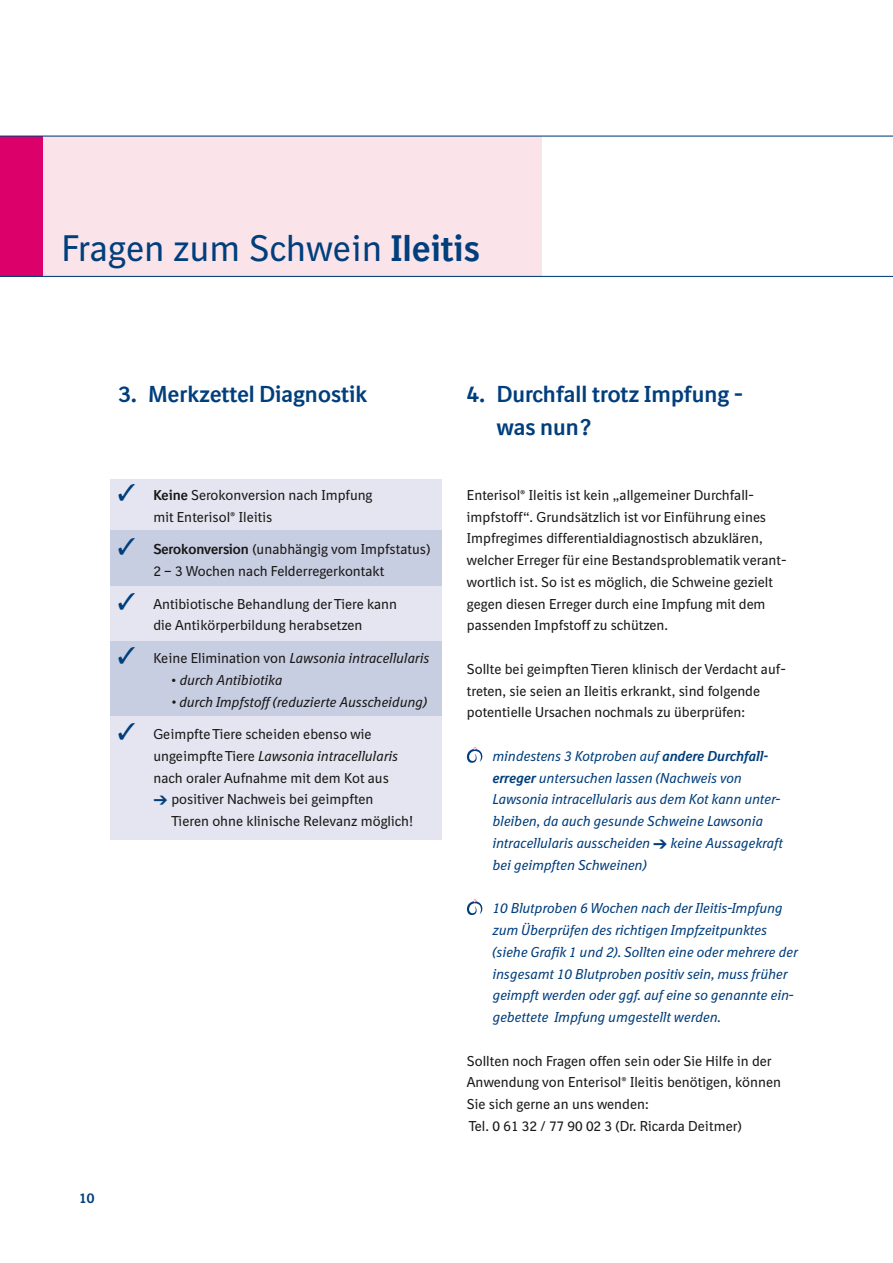
<style>
.page{position:relative;width:893px;height:1263px;background:#fff}
.page>*{position:absolute;margin:0;border:0;box-sizing:border-box;transform-origin:0 0}
.t1{font:36px "BI Sans";color:#003e7c}
.dia_Copy{font:700 22.5px "BI Sans";color:#003e7c}
.dia_Copy-2{font:13.95px/21.8px "BI Sans";color:#191717}
.dia_Copy-3{font:italic 13.95px/21.8px "BI Sans";color:#003e7c}
.dia_Copy-4{font:italic 13.95px "BI Sans";color:#191717}
.t2{font:700 13.95px "BI Sans";color:#003e7c}
.s1{font-weight:700}
.s2{font-style:normal}
.s3{font-style:italic}
</style>
<div class="page">
<div style="left:110px;top:713px;width:332px;height:126px;background:#e4e5f0"></div>
<div style="left:110px;top:480px;width:332px;height:53px;background:#e4e5f0"></div>
<div style="left:110px;top:530px;width:332px;height:56px;background:#c8cee1"></div>
<div style="left:110px;top:586px;width:332px;height:56px;background:#e4e5f0"></div>
<div style="left:110px;top:641px;width:332px;height:74px;background:#c8cee1"></div>
<svg style="left:467px;top:747px;width:15px;height:16px"></svg>
<svg style="left:467px;top:899px;width:15px;height:16px"></svg>
<div style="left:40px;top:136px;width:502px;height:140px;background:#fae3e9"></div>
<div style="left:0;top:136px;width:43px;height:140px;background:#db006a"></div>
<hr style="left:0;top:136px;width:893px;height:1px;background:#003e7c">
<hr style="left:0;top:276px;width:893px;height:1px;background:#003e7c">
<p class="t1" style="left:61px;top:228px;width:420px">Fragen zum Schwein <span class="s1">Ileitis</span></p>
<p class="dia_Copy" style="left:118px;top:381px;width:250px">3. Merkzettel Diagnostik</p>
<p class="dia_Copy" style="left:467px;top:381px;width:278px">4. Durchfall trotz Impfung –</p>
<p class="dia_Copy" style="left:497px;top:414px;width:96px">was nun?</p>
<p class="t2" style="left:79px;top:1189px;width:17px">10</p>
<p class="dia_Copy-2" style="left:153px;top:484px;width:221px"><span class="s1">Keine</span> Serokonversion nach Impfung</p>
<p class="dia_Copy-2" style="left:153px;top:506px;width:121px">mit Enterisol® Ileitis</p>
<p class="dia_Copy-2" style="left:153px;top:538px;width:279px"><span class="s1">Serokonversion</span> (unabhängig vom Impfstatus)<br>2 – 3 Wochen nach Felderregerkontakt</p>
<p class="dia_Copy-2" style="left:153px;top:593px;width:245px">Antibiotische Behandlung der Tiere kann</p>
<p class="dia_Copy-2" style="left:153px;top:615px;width:211px">die Antikörperbildung herabsetzen</p>
<p class="dia_Copy-4" style="left:153px;top:650px;width:278px"><span class="s2">Keine Elimination von</span> Lawsonia intracellularis</p>
<p class="dia_Copy-4" style="left:171px;top:672px;width:112px"><span class="s2">•</span> durch Antibiotika</p>
<p class="dia_Copy-4" style="left:171px;top:694px;width:257px">• durch Impfstoff (reduzierte Ausscheidung)</p>
<p class="dia_Copy-2" style="left:153px;top:723px;width:246px">Geimpfte Tiere scheiden ebenso wie ungeimpfte Tiere <span class="s3">Lawsonia intracellularis</span></p>
<p class="dia_Copy-2" style="left:153px;top:767px;width:237px">nach oraler Aufnahme mit dem Kot aus</p>
<p class="dia_Copy-2" style="left:171px;top:789px;width:204px">positiver Nachweis bei geimpften</p>
<p class="dia_Copy-2" style="left:171px;top:810px;width:243px">Tieren ohne klinische Relevanz möglich!</p>
<p class="dia_Copy-2" style="left:467px;top:484px;width:321px">Enterisol® Ileitis ist kein „allgemeiner Durchfall&shy;impfstoff“. Grundsätzlich ist vor Einführung eines Impfregimes differentialdiagnostisch abzuklären, welcher Erreger für eine Bestandsproblematik verant&shy;wortlich ist. So ist es möglich, die Schweine gezielt gegen diesen Erreger durch eine Impfung mit dem passenden Impfstoff zu schützen.</p>
<p class="dia_Copy-2" style="left:467px;top:658px;width:320px">Sollte bei geimpften Tieren klinisch der Verdacht auf&shy;treten, sie seien an Ileitis erkrankt, sind folgende potentielle Ursachen nochmals zu überprüfen:</p>
<p class="dia_Copy-3" style="left:492px;top:745px;width:277px">mindestens 3 Kotproben auf <span class="s1">andere Durchfall-</span></p>
<p class="dia_Copy-3" style="left:492px;top:767px;width:289px"><span class="s1">erreger</span> untersuchen lassen (Nachweis von<br>Lawsonia intracellularis aus dem Kot kann unter&shy;bleiben, da auch gesunde Schweine Lawsonia</p>
<p class="dia_Copy-3" style="left:492px;top:832px;width:159px">intracellularis ausscheiden</p>
<p class="dia_Copy-3" style="left:671px;top:832px;width:114px">keine Aussagekraft</p>
<p class="dia_Copy-3" style="left:492px;top:854px;width:156px">bei geimpften Schweinen)</p>
<p class="dia_Copy-3" style="left:492px;top:897px;width:307px">10 Blutproben 6 Wochen nach der Ileitis-Impfung zum Überprüfen des richtigen Impfzeitpunktes (siehe Grafik 1 und 2). Sollten eine oder mehrere der insgesamt 10 Blutproben positiv sein, muss früher geimpft werden oder ggf. auf eine so genannte ein&shy;gebettete Impfung umgestellt werden.</p>
<p class="dia_Copy-2" style="left:467px;top:1050px;width:316px">Sollten noch Fragen offen sein oder Sie Hilfe in der<br>Anwendung von Enterisol® Ileitis benötigen, können<br>Sie sich gerne an uns wenden:</p>
<p class="dia_Copy-2" style="left:469px;top:1115px;width:274px">Tel. 0 61 32 / 77 90 02 3 (Dr. Ricarda Deitmer)</p>
</div>
